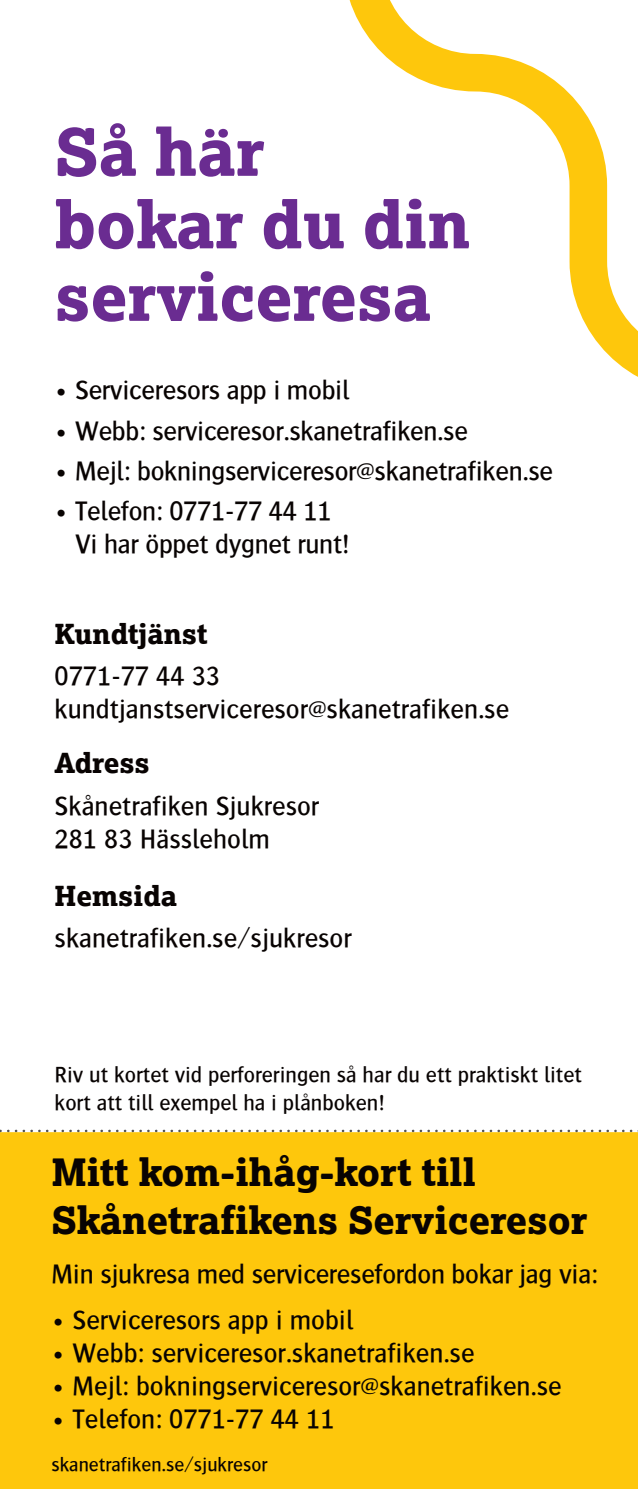
<style>
.page{position:relative;width:638px;height:1489px;background:#fff}
.page>*{position:absolute;margin:0;border:0;box-sizing:border-box;transform-origin:0 0}
.t1{font:800 65px/72.5px "Lexia";color:#6a2c91}
.t2{font:800 37.5px/48.5px "Lexia";color:#080302}
.t3{font:27.5px/33px "Bosis Oresund";color:#080302}
.t4{font:800 27.5px "Lexia";color:#080302}
.t5{font:22.5px/27px "Bosis Oresund";color:#080302}
.t6{font:20px "Bosis Oresund";color:#080302}
</style>
<div class="page">
<div style="left:0;top:1132px;width:638px;height:356px;background:#fec70c"></div>
<svg style="left:349px;top:0;width:289px;height:377px"></svg>
<svg style="left:0;top:1129px;width:638px;height:3px"></svg>
<h1 class="t1" style="left:55px;top:115px;width:417px">Så här<br>bokar du din serviceresa</h1>
<p class="t3" style="left:55px;top:373px;width:296px">• Serviceresors app i mobil</p>
<p class="t3" style="left:55px;top:413px;width:415px">• Webb: serviceresor.skanetrafiken.se</p>
<p class="t3" style="left:55px;top:453px;width:500px">• Mejl: bokningserviceresor@skanetrafiken.se</p>
<p class="t3" style="left:75px;top:493px;width:276px;text-indent:-20px">• Telefon: 0771-77 44 11<br>Vi har öppet dygnet runt!</p>
<p class="t4" style="left:55px;top:616px;width:154px">Kundtjänst</p>
<p class="t3" style="left:55px;top:659px;width:456px">0771-77 44 33 kundtjanstserviceresor@skanetrafiken.se</p>
<p class="t4" style="left:55px;top:745px;width:97px">Adress</p>
<p class="t3" style="left:55px;top:788px;width:266px">Skånetrafiken Sjukresor<br>281 83 Hässleholm</p>
<p class="t4" style="left:55px;top:878px;width:124px">Hemsida</p>
<p class="t3" style="left:55px;top:921px;width:299px">skanetrafiken.se/sjukresor</p>
<p class="t5" style="left:55px;top:1061px;width:529px">Riv ut kortet vid perforeringen så har du ett praktiskt litet kort att till exempel ha i plånboken!</p>
<h2 class="t2" style="left:51px;top:1146px;width:538px">Mitt kom-ihåg-kort till<br>Skånetrafikens Serviceresor</h2>
<p class="t3" style="left:51px;top:1257px;width:548px">Min sjukresa med serviceresefordon bokar jag via:</p>
<p class="t3" style="left:51px;top:1302px;width:304px">• Serviceresors app i mobil</p>
<p class="t3" style="left:51px;top:1335px;width:425px">• Webb: serviceresor.skanetrafiken.se</p>
<p class="t3" style="left:51px;top:1368px;width:512px">• Mejl: bokningserviceresor@skanetrafiken.se</p>
<p class="t3" style="left:51px;top:1401px;width:285px">• Telefon: 0771-77 44 11</p>
<p class="t6" style="left:51px;top:1453px;width:218px">skanetrafiken.se/sjukresor</p>
</div>
